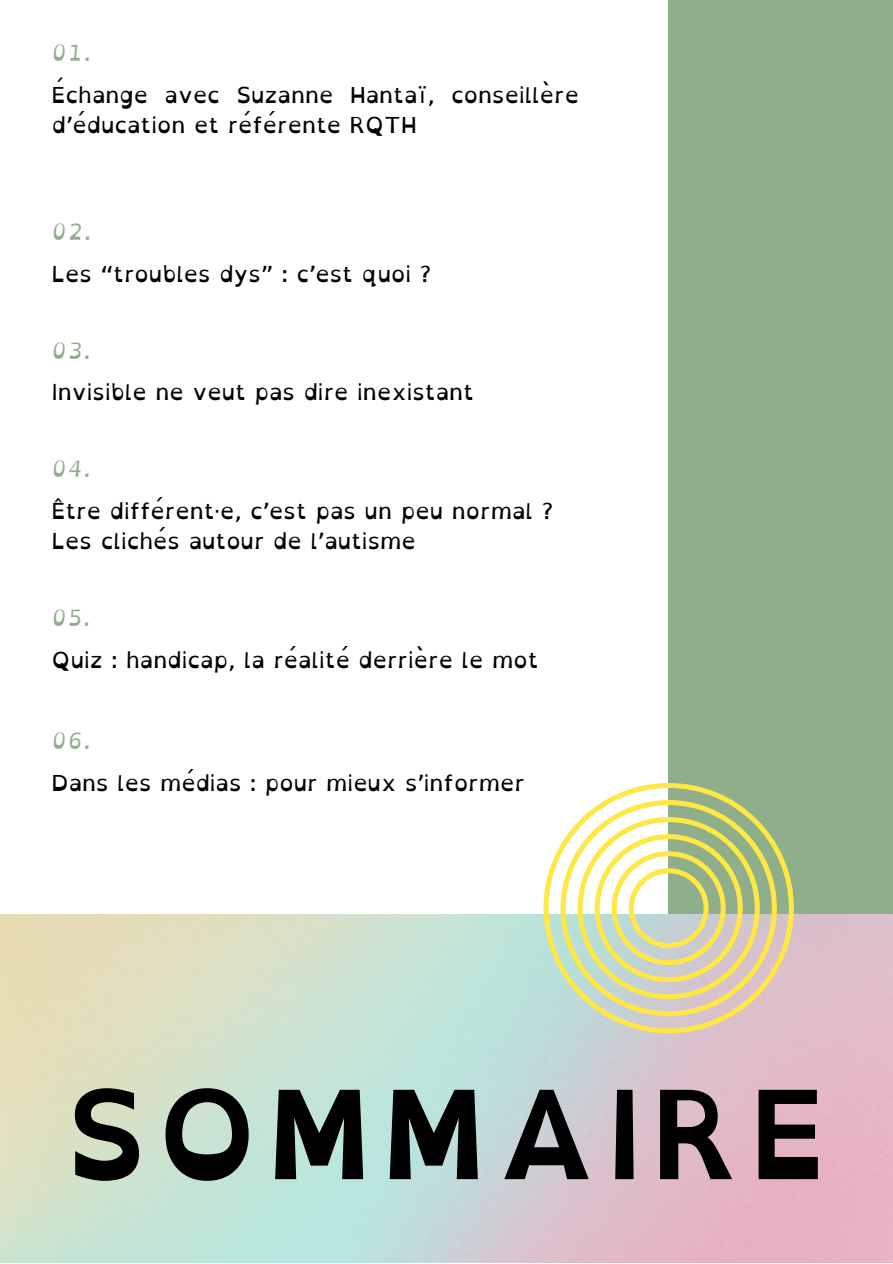
<style>
.page{position:relative;width:893px;height:1264px;background:#fff}
.page>*{position:absolute;margin:0;border:0;box-sizing:border-box;transform-origin:0 0}
.t1{font:700 122.55px "Open Dyslexic Alta";letter-spacing:.07em;color:#000}
.t2{font:italic 22.8px "Open Dyslexic Alta";letter-spacing:.08em;color:#8faf8a}
.t3{font:22.05px/30.3px "Open Dyslexic";color:#000}
</style>
<div class="page">
<div style="left:668px;top:0;width:224px;height:915px;background:#8faf8a"></div>
<svg style="left:543px;top:783px;width:250px;height:250px"></svg>
<p class="t2" style="left:52px;top:32px;width:41px">01.</p>
<p class="t3" style="left:52px;top:79px;width:528px">Échange avec Suzanne Hantaï, conseillère d’éducation et référente RQTH</p>
<p class="t2" style="left:52px;top:212px;width:42px">02.</p>
<p class="t3" style="left:52px;top:258px;width:381px">Les “troubles dys” : c’est quoi ?</p>
<p class="t2" style="left:52px;top:330px;width:41px">03.</p>
<p class="t3" style="left:52px;top:377px;width:423px">Invisible ne veut pas dire inexistant</p>
<p class="t2" style="left:52px;top:448px;width:41px">04.</p>
<p class="t3" style="left:52px;top:495px;width:503px">Être différent·e, c’est pas un peu normal ?</p>
<p class="t3" style="left:52px;top:525px;width:365px">Les clichés autour de l’autisme</p>
<p class="t2" style="left:52px;top:597px;width:41px">05.</p>
<p class="t3" style="left:52px;top:644px;width:488px">Quiz : handicap, la réalité derrière le mot</p>
<p class="t2" style="left:52px;top:720px;width:41px">06.</p>
<p class="t3" style="left:52px;top:767px;width:474px">Dans les médias : pour mieux s’informer</p>
<p class="t1" style="left:66px;top:1025px;width:762px">SOMMAIRE</p>
</div>
